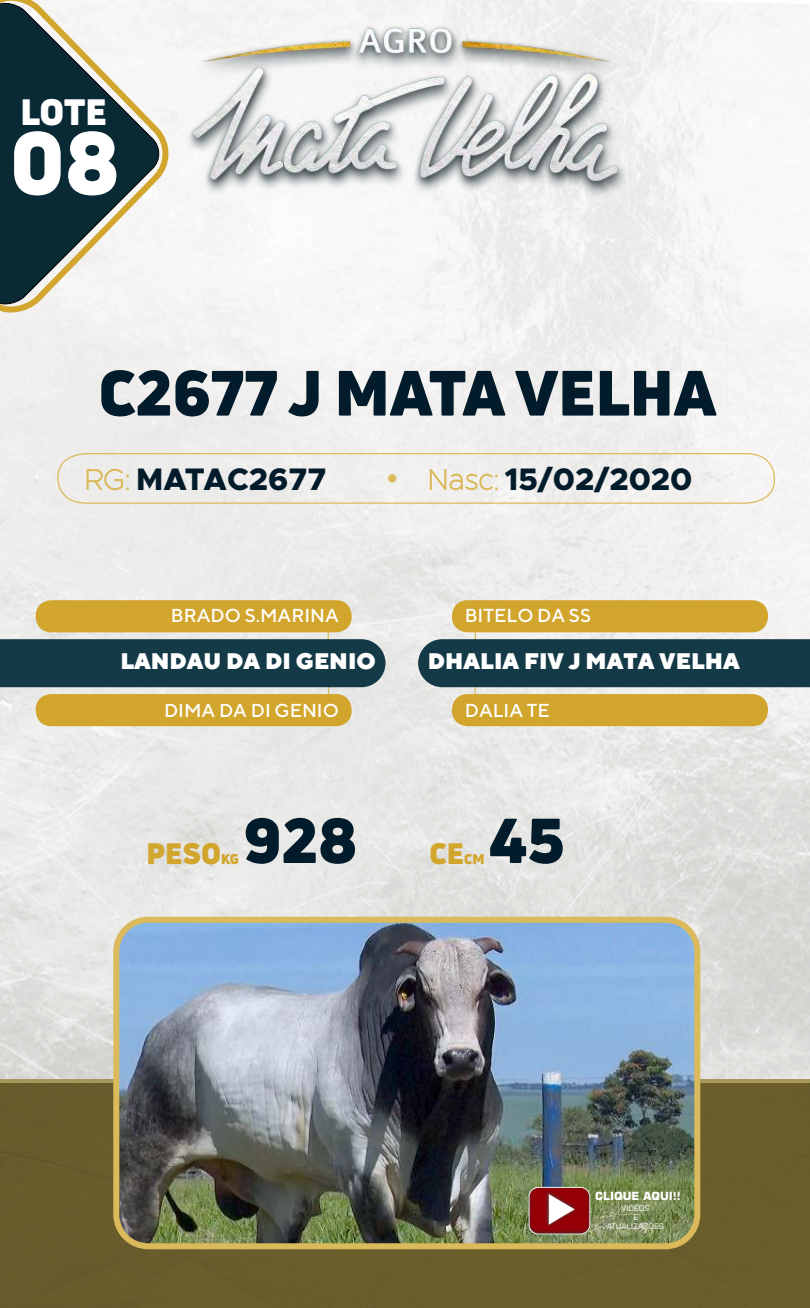
<style>
.page{position:relative;width:810px;height:1308px;background:#fff}
.page>*{position:absolute;margin:0;border:0;box-sizing:border-box;transform-origin:0 0}
.t1{font:86.5px "Uni Neue Trial Black";color:#fff}
.t2{font:62.5px "Uni Neue Trial Black";color:#031c2b}
.t3{font:61.88px "Uni Neue Trial Black";color:#031c2b}
.t4{font:35.88px "Uni Neue Trial Black";color:#fff}
.t5{font:800 31.25px "Metropolis";color:#031c2b}
.t6{font:29px "Uni Neue Trial Black";color:#d2a52d}
.t7{font:900 22.5px "TT Norms";color:#fff}
.t8{font:500 18.75px "TT Norms";color:#fff}
.t9{font:700 11.25px "Square 721 BT";color:#fff}
.t10{font:7.62px/9.2px "Square 721 BT";color:#fff;text-align:center}
.s1{font-weight:100;font-size:28.75px;color:#dbba5b}
.s2{font-size:13.88px}
</style>
<div class="page">
<img style="left:0;top:0;width:809px;height:1079px">
<div style="left:36px;top:600px;width:315px;height:32px;background:#d2a52d;border-radius:16px"></div>
<div style="left:36px;top:694px;width:315px;height:32px;background:#d2a52d;border-radius:16px"></div>
<svg style="left:57px;top:452px;width:718px;height:52px"></svg>
<div style="left:388px;top:474px;width:8px;height:8px;background:#dbba5b;border:1px solid #dbba5b;border-radius:50%"></div>
<svg style="left:0;top:612px;width:385px;height:100px"></svg>
<div style="left:0;top:1083px;width:809px;height:225px;background:#6b5e2c"></div>
<img style="left:116px;top:920px;width:581px;height:326px;border-radius:32px">
<div style="left:113px;top:917px;width:587px;height:332px;border:6px solid #dbba5b;border-radius:32px"></div>
<svg style="left:528px;top:1187px;width:62px;height:47px"></svg>
<img style="left:529px;top:1188px;width:60px;height:45px;border-radius:9px">
<img style="left:546px;top:1191px;width:31px;height:36px">
<svg style="left:548px;top:1194px;width:26px;height:31px"></svg>
<div style="left:0;top:0;width:177px;height:318px;background:#f6f5f5"></div>
<svg style="left:0;top:0;width:162px;height:308px;fill:#092935"></svg>
<img style="left:185px;top:24px;width:442px;height:175px">
<div style="left:452px;top:600px;width:315px;height:32px;background:#d2a52d;border-radius:16px"></div>
<div style="left:452px;top:694px;width:315px;height:32px;background:#d2a52d;border-radius:16px"></div>
<svg style="left:418px;top:612px;width:391px;height:100px"></svg>
<h3 class="t4" style="left:20px;top:98px;width:88px">LOTE</h3>
<h1 class="t1" style="left:10px;top:129px;width:111px">08</h1>
<h2 class="t2" style="left:98px;top:369px;width:619px">C2677 J MATA VELHA</h2>
<h3 class="t5" style="left:85px;top:465px;width:243px"><span class="s1">RG:</span> MATAC2677</h3>
<h3 class="t5" style="left:427px;top:465px;width:266px"><span class="s1">Nasc:</span> 15/02/2020</h3>
<p class="t8" style="left:171px;top:604px;width:169px">BRADO S.MARINA</p>
<p class="t8" style="left:464px;top:604px;width:128px">BITELO DA SS</p>
<p class="t7" style="left:120px;top:648px;width:257px">LANDAU DA DI GENIO</p>
<p class="t7" style="left:428px;top:648px;width:313px">DHALIA FIV J MATA VELHA</p>
<p class="t8" style="left:164px;top:699px;width:176px">DIMA DA DI GENIO</p>
<p class="t8" style="left:464px;top:699px;width:87px">DALIA TE</p>
<h3 class="t3" style="left:243px;top:817px;width:115px">928</h3>
<h3 class="t3" style="left:489px;top:817px;width:77px">45</h3>
<h3 class="t6" style="left:146px;top:842px;width:94px">PESO<span class="s2">KG</span></h3>
<h3 class="t6" style="left:429px;top:842px;width:56px">CE<span class="s2">CM</span></h3>
<p class="t9" style="left:595px;top:1191px;width:87px">CLIQUE AQUI!!</p>
<p class="t10" style="left:607px;top:1204px;width:59px">VIDEOS<br>E<br>ATUALIZAÇÕES</p>
</div>
